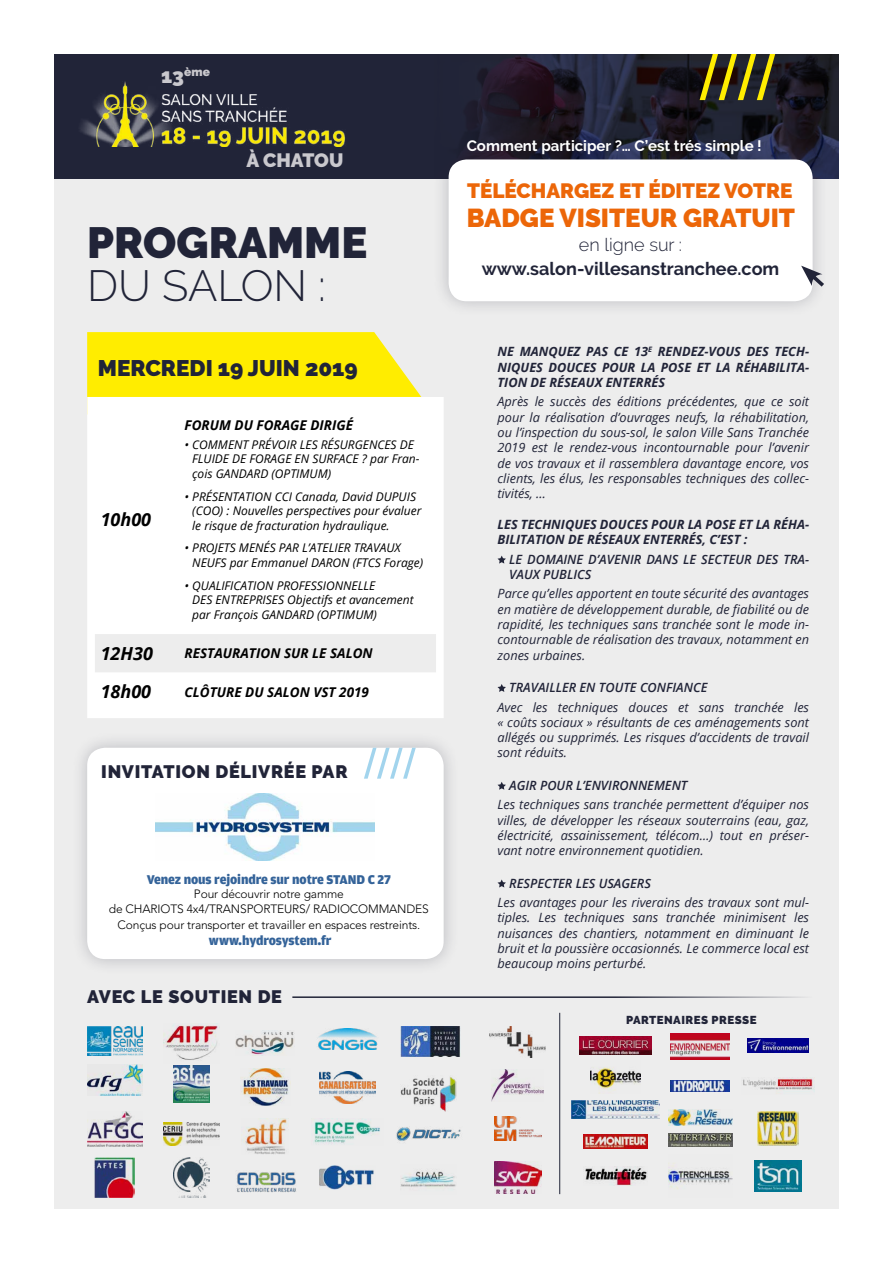
<style>
.page{position:relative;width:893px;height:1263px;background:#fff}
.page>*{position:absolute;margin:0;border:0;box-sizing:border-box;transform-origin:0 0}
.t1{font:900 43.5px "Raleway";color:#212438}
.t2{font:300 43.5px "Raleway";color:#212438}
.t3{font:900 25.8px "Raleway";color:#ec6608}
.t4{font:900 22.5px "Raleway";color:#212438}
.t5{font:900 20.7px "Raleway";color:#ec6608}
.t6{font:900 19.2px "Raleway";color:#c9c8cd}
.t7{font:900 18px "Raleway";letter-spacing:.04em;color:#212438}
.t8{font:700 18px "Raleway";color:#212438}
.t9{font:italic 700 18px "Open Sans";color:#000}
.t10{font:300 18px "Raleway";color:#212438}
.t11{font:700 15px "Raleway";color:#fff}
.t12{font:italic 700 13.5px "Open Sans";color:#000}
.t13{font:900 13.5px "Amplitude";letter-spacing:-.01em;color:#346399}
.t14{font:italic 12.75px/15.3px "Open Sans";color:#212438;text-align:justify}
.t15{font:italic 700 12.75px/15.3px "Open Sans";color:#212438;text-align:justify}
.t16{font:italic 600 12.75px/15.3px "Open Sans";color:#212438}
.t17{font:italic 12px/14.4px "Open Sans";color:#000}
.t18{font:300 12px/14.4px "Avenir LT Std";letter-spacing:-.01em;color:#000;text-align:center}
.t19{font:900 11.85px "Raleway";color:#c9c8cd}
.t20{font:900 11.4px "Raleway";letter-spacing:.04em;color:#212438}
.s1{font-size:20.4px}
</style>
<div class="page">
<div style="left:54px;top:54px;width:785px;height:1155px;background:#ededed"></div>
<div style="left:54px;top:54px;width:785px;height:125px;background:#212438"></div>
<img style="left:468px;top:54px;width:371px;height:125px">
<svg style="left:700px;top:54px;width:75px;height:46px"></svg>
<img style="left:80px;top:82px;width:265px;height:65px">
<div style="left:432px;top:143px;width:397px;height:174px;background:#212438;opacity:.25"></div>
<div style="left:449px;top:159px;width:364px;height:142px;background:#fff;border-radius:18px"></div>
<svg style="left:801px;top:266px;width:23px;height:21px"></svg>
<svg style="left:497px;top:556px;width:9px;height:8px"></svg>
<svg style="left:497px;top:684px;width:9px;height:8px"></svg>
<svg style="left:497px;top:782px;width:9px;height:8px"></svg>
<svg style="left:497px;top:879px;width:9px;height:8px"></svg>
<hr style="left:292px;top:996px;width:521px;height:2px;background:#212438">
<hr style="left:559px;top:1013px;width:1px;height:181px;background:#212438">
<img style="left:87px;top:1027px;width:55px;height:28px">
<img style="left:87px;top:1064px;width:55px;height:32px">
<img style="left:87px;top:1111px;width:55px;height:36px">
<img style="left:95px;top:1158px;width:40px;height:40px">
<img style="left:164px;top:1023px;width:54px;height:37px">
<img style="left:173px;top:1066px;width:37px;height:36px">
<img style="left:243px;top:1118px;width:46px;height:36px">
<img style="left:164px;top:1122px;width:55px;height:23px">
<img style="left:236px;top:1030px;width:58px;height:25px">
<img style="left:396px;top:1127px;width:65px;height:14px">
<img style="left:236px;top:1172px;width:60px;height:20px">
<img style="left:318px;top:1028px;width:60px;height:21px">
<img style="left:240px;top:1068px;width:49px;height:38px">
<img style="left:319px;top:1166px;width:55px;height:23px">
<img style="left:320px;top:1071px;width:55px;height:32px">
<img style="left:571px;top:1100px;width:88px;height:19px">
<img style="left:174px;top:1158px;width:35px;height:40px">
<img style="left:314px;top:1118px;width:66px;height:26px">
<img style="left:401px;top:1027px;width:59px;height:29px">
<img style="left:401px;top:1076px;width:55px;height:35px">
<img style="left:401px;top:1171px;width:55px;height:16px">
<img style="left:494px;top:1161px;width:47px;height:33px">
<img style="left:494px;top:1116px;width:47px;height:24px">
<img style="left:492px;top:1069px;width:52px;height:32px">
<img style="left:490px;top:1027px;width:56px;height:30px">
<img style="left:579px;top:1036px;width:72px;height:18px">
<img style="left:670px;top:1033px;width:60px;height:26px">
<img style="left:747px;top:1038px;width:62px;height:15px">
<img style="left:590px;top:1067px;width:50px;height:26px">
<img style="left:670px;top:1080px;width:60px;height:11px">
<img style="left:743px;top:1077px;width:71px;height:13px">
<img style="left:583px;top:1134px;width:64px;height:14px">
<img style="left:668px;top:1109px;width:64px;height:16px">
<img style="left:668px;top:1134px;width:64px;height:13px">
<img style="left:758px;top:1111px;width:40px;height:34px">
<img style="left:585px;top:1166px;width:62px;height:19px">
<img style="left:668px;top:1163px;width:64px;height:26px">
<img style="left:754px;top:1160px;width:47px;height:31px">
<svg style="left:87px;top:332px;width:332px;height:61px"></svg>
<svg style="left:87px;top:393px;width:357px;height:325px"></svg>
<div style="left:71px;top:732px;width:389px;height:243px;background:#212438;opacity:.25"></div>
<div style="left:87px;top:748px;width:357px;height:211px;background:#fff;border-radius:18px"></div>
<svg style="left:364px;top:748px;width:52px;height:31px"></svg>
<img style="left:156px;top:794px;width:219px;height:66px">
<p class="t19" style="left:161px;top:65px;width:50px"><span class="s1">13</span>ème</p>
<h3 class="t6" style="left:246px;top:149px;width:98px">À CHATOU</h3>
<h1 class="t1" style="left:87px;top:217px;width:282px">PROGRAMME</h1>
<h1 class="t2" style="left:87px;top:261px;width:240px">DU SALON :</h1>
<h3 class="t4" style="left:98px;top:355px;width:262px">MERCREDI 19 JUIN 2019</h3>
<h3 class="t9" style="left:101px;top:507px;width:52px">10h00</h3>
<p class="t12" style="left:185px;top:416px;width:170px">FORUM DU FORAGE DIRIGÉ</p>
<p class="t17" style="left:192px;top:437px;width:229px;text-indent:-8px">• COMMENT PRÉVOIR LES RÉSURGENCES DE<br>FLUIDE DE FORAGE EN SURFACE ? par Fran&shy;çois GANDARD (OPTIMUM)</p>
<p class="t17" style="left:192px;top:489px;width:231px;text-indent:-8px">• PRÉSENTATION CCI Canada, David DUPUIS (COO) : Nouvelles perspectives pour évaluer le risque de fracturation hydraulique.</p>
<p class="t17" style="left:192px;top:540px;width:232px;text-indent:-8px">• PROJETS MENÉS PAR L’ATELIER TRAVAUX<br>NEUFS par Emmanuel DARON (FTCS Forage)</p>
<p class="t17" style="left:192px;top:578px;width:223px;text-indent:-8px">• QUALIFICATION PROFESSIONNELLE<br>DES ENTREPRISES Objectifs et avancement par François GANDARD (OPTIMUM)</p>
<h3 class="t9" style="left:101px;top:641px;width:54px">12H30</h3>
<p class="t12" style="left:185px;top:644px;width:190px">RESTAURATION SUR LE SALON</p>
<h3 class="t9" style="left:101px;top:679px;width:52px">18h00</h3>
<p class="t12" style="left:185px;top:682px;width:186px">CLÔTURE DU SALON VST 2019</p>
<h3 class="t7" style="left:101px;top:761px;width:248px">INVITATION DÉLIVRÉE PAR</h3>
<p class="t13" style="left:147px;top:872px;width:246px">Venez nous rejoindre sur notre STAND C 27</p>
<p class="t18" style="left:109px;top:887px;width:322px">Pour découvrir notre gamme<br>de CHARIOTS 4x4/TRANSPORTEURS/ RADIOCOMMANDES</p>
<p class="t18" style="left:118px;top:917px;width:304px">Conçus pour transporter et travailler en espaces restreints.</p>
<p class="t13" style="left:209px;top:933px;width:124px">www.hydrosystem.fr</p>
<h3 class="t7" style="left:87px;top:986px;width:196px">AVEC LE SOUTIEN DE</h3>
<p class="t11" style="left:467px;top:137px;width:297px">Comment participer ?… C’est trés simple !</p>
<h3 class="t5" style="left:467px;top:179px;width:327px">TÉLÉCHARGEZ ET ÉDITEZ VOTRE</h3>
<h2 class="t3" style="left:467px;top:203px;width:330px">BADGE VISITEUR GRATUIT</h2>
<h3 class="t10" style="left:579px;top:234px;width:105px">en ligne sur :</h3>
<h3 class="t8" style="left:482px;top:259px;width:299px">www.salon-villesanstranchee.com</h3>
<p class="t15" style="left:497px;top:344px;width:313px">NE MANQUEZ PAS CE 13<sup>E</sup> RENDEZ-VOUS DES TECH-NIQUES DOUCES POUR LA POSE ET LA RÉHABILITA-TION DE RÉSEAUX ENTERRÉS</p>
<p class="t14" style="left:497px;top:394px;width:313px">Après le succès des éditions précédentes, que ce soit pour la réalisation d’ouvrages neufs, la réhabilitation, ou l’inspection du sous-sol, le salon Ville Sans Tranchée 2019 est le rendez-vous incontournable pour l’avenir de vos travaux et il rassemblera davantage encore, vos clients, les élus, les responsables techniques des collec&shy;tivités, …</p>
<p class="t15" style="left:497px;top:516px;width:313px">LES TECHNIQUES DOUCES POUR LA POSE ET LA RÉHA-<br>BILITATION DE RÉSEAUX ENTERRÉS, C’EST :</p>
<p class="t16" style="left:509px;top:551px;width:301px">LE DOMAINE D’AVENIR DANS LE SECTEUR DES TRA-<br>VAUX PUBLICS</p>
<p class="t14" style="left:497px;top:586px;width:313px">Parce qu’elles apportent en toute sécurité des avantages en matière de développement durable, de fiabilité ou de rapidité, les techniques sans tranchée sont le mode in&shy;contournable de réalisation des travaux, notamment en zones urbaines.</p>
<p class="t16" style="left:509px;top:679px;width:200px">TRAVAILLER EN TOUTE CONFIANCE</p>
<p class="t14" style="left:497px;top:699px;width:313px">Avec les techniques douces et sans tranchée les « coûts sociaux » résultants de ces aménagements sont allégés ou supprimés. Les risques d’accidents de travail sont réduits.</p>
<p class="t16" style="left:509px;top:777px;width:180px">AGIR POUR L’ENVIRONNEMENT</p>
<p class="t14" style="left:497px;top:797px;width:313px">Les techniques sans tranchée permettent d’équiper nos villes, de développer les réseaux souterrains (eau, gaz, électricité, assainissement, télécom…) tout en préser&shy;vant notre environnement quotidien.</p>
<p class="t16" style="left:509px;top:875px;width:143px">RESPECTER LES USAGERS</p>
<p class="t14" style="left:497px;top:894px;width:313px">Les avantages pour les riverains des travaux sont mul&shy;tiples. Les techniques sans tranchée minimisent les nuisances des chantiers, notamment en diminuant le bruit et la poussière occasionnés. Le commerce local est beaucoup moins perturbé.</p>
<p class="t20" style="left:626px;top:1013px;width:132px">PARTENAIRES PRESSE</p>
</div>
